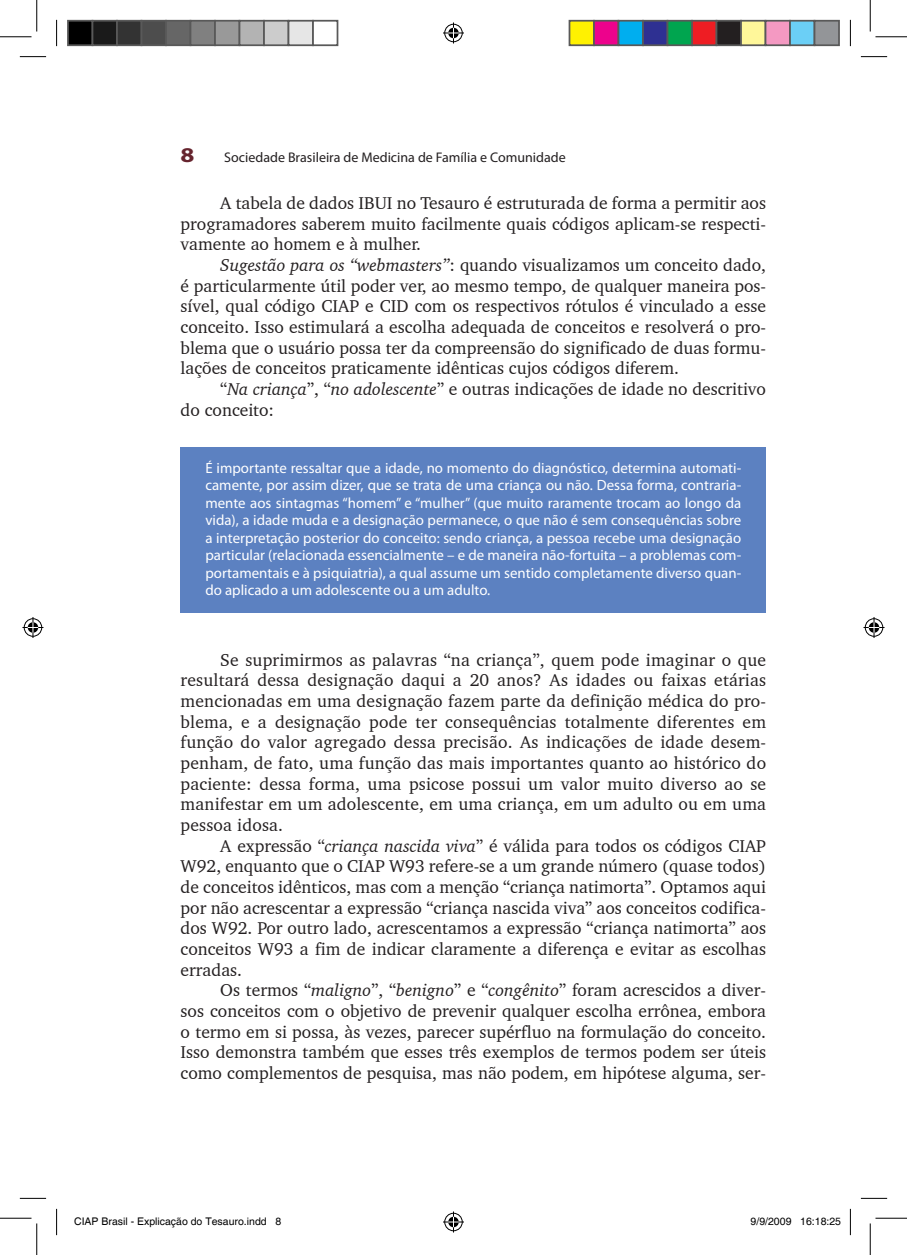
<style>
.page{position:relative;width:907px;height:1255px;background:#fff}
.page>*{position:absolute;margin:0;border:0;box-sizing:border-box;transform-origin:0 0}
.t1{font:700 21px "Myriad Pro";color:#66242e;scale:1.2 1}
.Corpo_do_texto{font:17.5px/20.7px "Charter BT";color:#231f20;text-align:justify}
.Box_Destaques{font:14.88px/17.5px "Myriad Pro";color:#fff;text-align:justify}
.t2{font:14px "Myriad Pro";color:#231f20}
.t3{font:10.5px "Helvetica";color:#000}
.s1{font-style:italic}
</style>
<div class="page">
<div style="left:181px;top:446px;width:585px;height:166px;background:#5c81c1"></div>
<svg style="left:20px;top:56px;width:26px;height:1px"></svg>
<svg style="left:861px;top:56px;width:26px;height:1px"></svg>
<svg style="left:20px;top:1197px;width:26px;height:1px"></svg>
<svg style="left:861px;top:1197px;width:26px;height:1px"></svg>
<svg style="left:56px;top:20px;width:1px;height:26px"></svg>
<svg style="left:56px;top:1208px;width:1px;height:26px"></svg>
<svg style="left:850px;top:20px;width:1px;height:26px"></svg>
<svg style="left:850px;top:1208px;width:1px;height:26px"></svg>
<hr style="left:0;top:36px;width:32px;height:1px;background:#000">
<hr style="left:875px;top:36px;width:32px;height:1px;background:#000">
<hr style="left:0;top:1217px;width:32px;height:1px;background:#000">
<hr style="left:875px;top:1217px;width:32px;height:1px;background:#000">
<hr style="left:36px;top:0;width:1px;height:32px;background:#000">
<hr style="left:36px;top:1223px;width:1px;height:31px;background:#000">
<hr style="left:870px;top:0;width:1px;height:32px;background:#000">
<hr style="left:870px;top:1223px;width:1px;height:31px;background:#000">
<svg style="left:443px;top:22px;width:21px;height:21px"></svg>
<svg style="left:443px;top:1211px;width:21px;height:21px"></svg>
<svg style="left:22px;top:617px;width:21px;height:21px"></svg>
<svg style="left:863px;top:617px;width:21px;height:21px"></svg>
<div style="left:68px;top:21px;width:24px;height:24px;background:#000"></div>
<div style="left:67px;top:20px;width:26px;height:26px;border:2px solid #595959"></div>
<div style="left:92px;top:21px;width:25px;height:24px;background:#1a1a1a"></div>
<div style="left:92px;top:20px;width:26px;height:26px;border:2px solid #595959"></div>
<div style="left:117px;top:21px;width:24px;height:24px;background:#333"></div>
<div style="left:116px;top:20px;width:26px;height:26px;border:2px solid #595959"></div>
<div style="left:141px;top:21px;width:25px;height:24px;background:#4d4d4d"></div>
<div style="left:141px;top:20px;width:26px;height:26px;border:2px solid #595959"></div>
<div style="left:166px;top:21px;width:24px;height:24px;background:#666"></div>
<div style="left:165px;top:20px;width:26px;height:26px;border:2px solid #595959"></div>
<div style="left:190px;top:21px;width:25px;height:24px;background:#808080"></div>
<div style="left:190px;top:20px;width:26px;height:26px;border:2px solid #595959"></div>
<div style="left:215px;top:21px;width:24px;height:24px;background:#999"></div>
<div style="left:214px;top:20px;width:26px;height:26px;border:2px solid #595959"></div>
<div style="left:239px;top:21px;width:25px;height:24px;background:#b3b3b3"></div>
<div style="left:239px;top:20px;width:26px;height:26px;border:2px solid #595959"></div>
<div style="left:264px;top:21px;width:24px;height:24px;background:#ccc"></div>
<div style="left:263px;top:20px;width:26px;height:26px;border:2px solid #595959"></div>
<div style="left:288px;top:21px;width:25px;height:24px;background:#e6e6e6"></div>
<div style="left:288px;top:20px;width:26px;height:26px;border:2px solid #595959"></div>
<div style="left:312px;top:20px;width:26px;height:26px;border:2px solid #595959"></div>
<div style="left:569px;top:21px;width:25px;height:24px;background:#fff101"></div>
<div style="left:569px;top:20px;width:26px;height:26px;border:2px solid #595959"></div>
<div style="left:594px;top:21px;width:24px;height:24px;background:#ed028c"></div>
<div style="left:593px;top:20px;width:26px;height:26px;border:2px solid #595959"></div>
<div style="left:618px;top:21px;width:25px;height:24px;background:#00aeef"></div>
<div style="left:618px;top:20px;width:26px;height:26px;border:2px solid #595959"></div>
<div style="left:643px;top:21px;width:24px;height:24px;background:#2e3092"></div>
<div style="left:642px;top:20px;width:26px;height:26px;border:2px solid #595959"></div>
<div style="left:667px;top:21px;width:25px;height:24px;background:#00a54f"></div>
<div style="left:667px;top:20px;width:26px;height:26px;border:2px solid #595959"></div>
<div style="left:692px;top:21px;width:24px;height:24px;background:#ee1d23"></div>
<div style="left:691px;top:20px;width:26px;height:26px;border:2px solid #595959"></div>
<div style="left:716px;top:21px;width:25px;height:24px;background:#231f20"></div>
<div style="left:716px;top:20px;width:26px;height:26px;border:2px solid #595959"></div>
<div style="left:741px;top:21px;width:24px;height:24px;background:#fff79a"></div>
<div style="left:740px;top:20px;width:26px;height:26px;border:2px solid #595959"></div>
<div style="left:765px;top:21px;width:25px;height:24px;background:#f499c2"></div>
<div style="left:765px;top:20px;width:26px;height:26px;border:2px solid #595959"></div>
<div style="left:790px;top:21px;width:24px;height:24px;background:#6bcff6"></div>
<div style="left:789px;top:20px;width:26px;height:26px;border:2px solid #595959"></div>
<div style="left:814px;top:21px;width:25px;height:24px;background:#939598"></div>
<div style="left:814px;top:20px;width:26px;height:26px;border:2px solid #595959"></div>
<p class="t1" style="left:181px;top:141px;width:13px">8</p>
<p class="t2" style="left:224px;top:148px;width:343px">Sociedade Brasileira de Medicina de Família e Comunidade</p>
<p class="Corpo_do_texto" style="left:181px;top:192px;width:587px;text-indent:40px">A tabela de dados IBUI no Tesauro é estruturada de forma a permitir aos programadores saberem muito facilmente quais códigos aplicam-se respecti&shy;vamente ao homem e à mulher.</p>
<p class="Corpo_do_texto" style="left:181px;top:254px;width:587px;text-indent:40px"><span class="s1">Sugestão para os “webmasters”</span>: quando visualizamos um conceito dado, é particularmente útil poder ver, ao mesmo tempo, de qualquer maneira pos&shy;sível, qual código CIAP e CID com os respectivos rótulos é vinculado a esse conceito. Isso estimulará a escolha adequada de conceitos e resolverá o pro&shy;blema que o usuário possa ter da compreensão do significado de duas formu&shy;lações de conceitos praticamente idênticas cujos códigos diferem.</p>
<p class="Corpo_do_texto" style="left:181px;top:378px;width:587px;text-indent:40px">“<span class="s1">Na criança</span>”, “<span class="s1">no adolescente</span>” e outras indicações de idade no descritivo do conceito:</p>
<p class="Box_Destaques" style="left:205px;top:459px;width:537px">É importante ressaltar que a idade, no momento do diagnóstico, determina automati&shy;camente, por assim dizer, que se trata de uma criança ou não. Dessa forma, contraria&shy;mente aos sintagmas “homem” e “mulher” (que muito raramente trocam ao longo da vida), a idade muda e a designação permanece, o que não é sem consequências sobre a interpretação posterior do conceito: sendo criança, a pessoa recebe uma designação particular (relacionada essencialmente – e de maneira não-fortuita – a problemas com&shy;portamentais e à psiquiatria), a qual assume um sentido completamente diverso quan&shy;do aplicado a um adolescente ou a um adulto.</p>
<p class="Corpo_do_texto" style="left:181px;top:649px;width:587px;text-indent:40px">Se suprimirmos as palavras “na criança”, quem pode imaginar o que resultará dessa designação daqui a 20 anos? As idades ou faixas etárias mencionadas em uma designação fazem parte da definição médica do pro&shy;blema, e a designação pode ter consequências totalmente diferentes em função do valor agregado dessa precisão. As indicações de idade desem&shy;penham, de fato, uma função das mais importantes quanto ao histórico do paciente: dessa forma, uma psicose possui um valor muito diverso ao se manifestar em um adolescente, em uma criança, em um adulto ou em uma pessoa idosa.</p>
<p class="Corpo_do_texto" style="left:181px;top:834px;width:587px;text-indent:40px">A expressão “<span class="s1">criança nascida viva</span>” é válida para todos os códigos CIAP W92, enquanto que o CIAP W93 refere-se a um grande número (quase todos) de conceitos idênticos, mas com a menção “criança natimorta”. Optamos aqui por não acrescentar a expressão “criança nascida viva” aos conceitos codifica&shy;dos W92. Por outro lado, acrescentamos a expressão “criança natimorta” aos conceitos W93 a fim de indicar claramente a diferença e evitar as escolhas erradas.</p>
<p class="Corpo_do_texto" style="left:181px;top:979px;width:587px;text-indent:40px">Os termos “<span class="s1">maligno</span>”, “<span class="s1">benigno</span>” e “<span class="s1">congênito</span>” foram acrescidos a diver&shy;sos conceitos com o objetivo de prevenir qualquer escolha errônea, embora o termo em si possa, às vezes, parecer supérfluo na formulação do conceito.<br>Isso demonstra também que esses três exemplos de termos podem ser úteis como complementos de pesquisa, mas não podem, em hipótese alguma, ser-</p>
<p class="t3" style="left:74px;top:1214px;width:209px">CIAP Brasil - Explicação do Tesauro.indd 8</p>
<p class="t3" style="left:751px;top:1214px;width:92px">9/9/2009 16:18:25</p>
</div>
